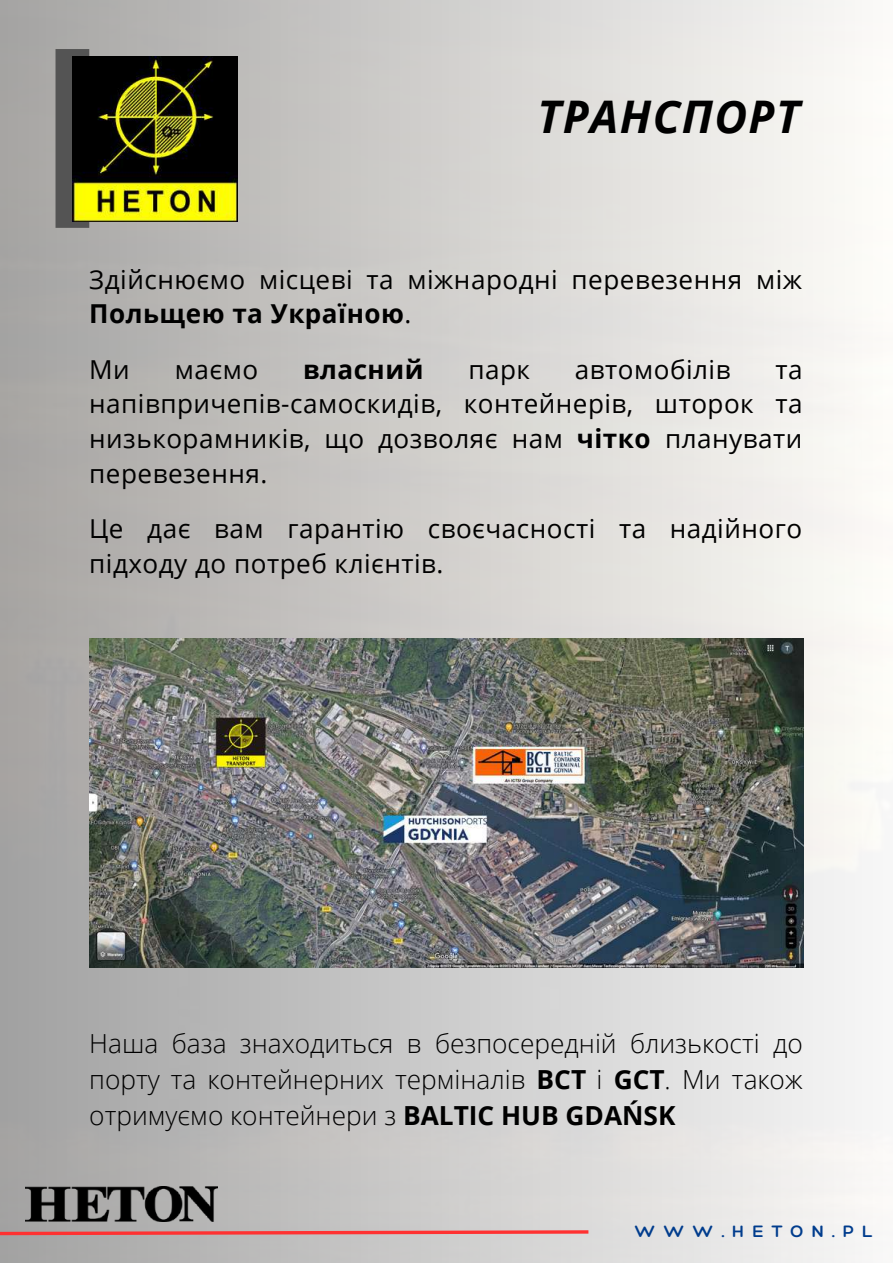
<style>
.page{position:relative;width:893px;height:1264px;background:#fff}
.page>*{position:absolute;margin:0;border:0;box-sizing:border-box;transform-origin:0 0}
.t1{font:italic 700 45px "Open Sans";letter-spacing:.03em;color:#000}
.t2{font:300 26.25px/36px "Open Sans";color:#000;text-align:justify}
.t3{font:26.1px/34.8px "Open Sans";letter-spacing:.02em;color:#000}
.t4{font:700 26.1px "Open Sans";letter-spacing:.02em;color:#000}
.t5{font:300 18px "Hero";letter-spacing:.445em;color:#003c8d}
.s1{font-weight:700}
</style>
<div class="page">
<img style="left:0;top:0;width:862px;height:1262px">
<div style="left:55px;top:49px;width:34px;height:179px;background:#545454"></div>
<svg style="left:0;top:1228px;width:591px;height:8px"></svg>
<img style="left:89px;top:638px;width:714px;height:329px">
<img style="left:72px;top:57px;width:166px;height:164px">
<img style="left:26px;top:1186px;width:191px;height:35px">
<h1 class="t1" style="left:537px;top:85px;width:264px">ТРАНСПОРТ</h1>
<p class="t3" style="left:89px;top:261px;width:714px">Здійснюємо місцеві та міжнародні перевезення між<br><span class="s1">Польщею та Україною</span>.</p>
<p class="t3" style="left:89px;top:351px;width:42px">Ми</p>
<p class="t3" style="left:175px;top:351px;width:85px">маємо</p>
<p class="t4" style="left:303px;top:350px;width:122px">власний</p>
<p class="t3" style="left:468px;top:351px;width:63px">парк</p>
<p class="t3" style="left:575px;top:351px;width:157px">автомобілів</p>
<p class="t3" style="left:89px;top:351px;width:714px;text-align:justify;text-indent:686px">та напівпричепів-самоскидів, контейнерів, шторок та низькорамників, що дозволяє нам <span class="s1">чітко</span> планувати перевезення.</p>
<p class="t3" style="left:89px;top:510px;width:714px">Це дає вам гарантію своєчасності та надійного підходу до потреб клієнтів.</p>
<p class="t2" style="left:89px;top:1024px;width:715px">Наша база знаходиться в безпосередній близькості до порту та контейнерних терміналів <span class="s1">BCT</span> і <span class="s1">GCT</span>. Ми також отримуємо контейнери з <span class="s1">BALTIC HUB GDAŃSK</span></p>
<p class="t5" style="left:634px;top:1219px;width:239px">WWW.HETON.PL</p>
</div>
